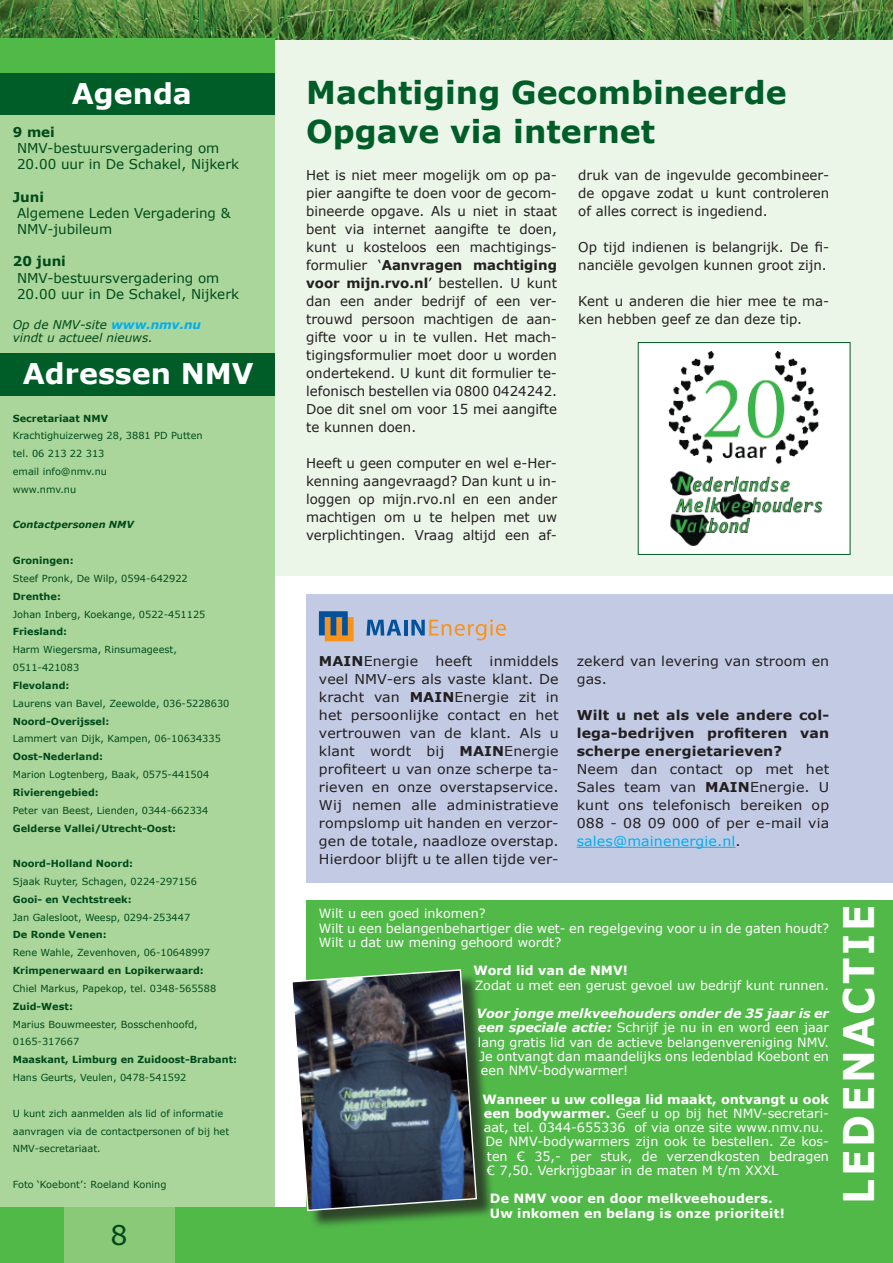
<style>
.page{position:relative;width:893px;height:1263px;background:#fff}
.page>*{position:absolute;margin:0;border:0;box-sizing:border-box;transform-origin:0 0}
.t1{font:700 42px "Verdana";letter-spacing:.075em;color:#fff;scale:.92 1}
.t2{font:700 31.5px/39px "Verdana";color:#005d28}
.t3{font:700 28.5px "Verdana";color:#fff}
.t4{font:27px "Verdana";color:#004a1a}
.t5{font:13.5px/18px "Verdana";color:#231f20;text-align:justify}
.t6{font:13.5px/18px "Verdana";color:#231f20;text-align:justify;scale:1.05 1}
.t7{font:13.5px/16.2px "Verdana";color:#004a1a}
.t8{font:700 13.5px/18px "Verdana";letter-spacing:.01em;color:#231f20;text-align:justify;scale:1.05 1}
.t9{font:700 13.5px "Verdana";color:#004a1a}
.t10{font:12.75px/14.2px "Verdana";color:#fff}
.t11{font:700 12.75px/14.2px "Verdana";letter-spacing:.01em;color:#fff}
.t12{font:italic 12px/13.5px "Verdana";color:#004a1a}
.t13{font:9.75px/17.9px "Verdana";color:#004a1a}
.t14{font:700 9.75px "Verdana";color:#004a1a}
.t15{font:italic 700 9.75px "Verdana";color:#004a1a}
.s1{font-weight:700;color:#00aeef}
.s2{font-weight:700}
.s3{color:#00aeef}
.s4{font-weight:700;font-style:italic}
</style>
<div class="page">
<div style="left:268px;top:34px;width:625px;height:541px;background:#ebf5e8"></div>
<div style="left:0;top:68px;width:274px;height:1147px;background:#abd69b"></div>
<div style="left:0;top:73px;width:274px;height:42px;background:#005d28"></div>
<div style="left:0;top:353px;width:274px;height:43px;background:#005d28"></div>
<img style="left:0;top:0;width:893px;height:39px">
<div style="left:0;top:38px;width:274px;height:34px;background:#51b948"></div>
<div style="left:0;top:1207px;width:893px;height:56px;background:#51b948"></div>
<div style="left:64px;top:1207px;width:110px;height:56px;background:#8ac978"></div>
<div style="left:306px;top:594px;width:587px;height:288px;background:#c3cbe4"></div>
<svg style="left:367px;top:620px;width:34px;height:15px"></svg>
<hr style="left:404px;top:620px;width:4px;height:15px;background:#01519b">
<svg style="left:411px;top:619px;width:95px;height:21px"></svg>
<svg style="left:319px;top:611px;width:35px;height:30px"></svg>
<hr style="left:577px;top:847px;width:159px;height:1px;background:#00aeef">
<div style="left:306px;top:900px;width:587px;height:319px;background:#51b948"></div>
<div style="left:294px;top:972px;width:201px;height:257px;background:#231f20;opacity:.75"></div>
<img style="left:292px;top:969px;width:186px;height:243px">
<div style="left:638px;top:343px;width:212px;height:211px;background:#fff"></div>
<img style="left:668px;top:351px;width:155px;height:194px">
<div style="left:638px;top:342px;width:212px;height:213px;border:1px solid #005d28"></div>
<h3 class="t3" style="left:72px;top:76px;width:122px">Agenda</h3>
<p class="t9" style="left:13px;top:123px;width:44px">9 mei</p>
<p class="t7" style="left:17px;top:140px;width:224px">NMV-bestuursvergadering om<br>20.00 uur in De Schakel, Nijkerk</p>
<p class="t9" style="left:13px;top:188px;width:33px">Juni</p>
<p class="t7" style="left:17px;top:204px;width:215px">Algemene Leden Vergadering &amp;<br>NMV-jubileum</p>
<p class="t9" style="left:13px;top:253px;width:55px">20 juni</p>
<p class="t7" style="left:17px;top:269px;width:224px">NMV-bestuursvergadering om<br>20.00 uur in De Schakel, Nijkerk</p>
<p class="t12" style="left:13px;top:317px;width:190px">Op de NMV-site <span class="s1">www.nmv.nu </span>vindt u actueel nieuws.</p>
<h3 class="t3" style="left:23px;top:356px;width:232px">Adressen NMV</h3>
<p class="t14" style="left:13px;top:412px;width:97px">Secretariaat NMV</p>
<p class="t13" style="left:13px;top:426px;width:191px">Krachtighuizerweg 28, 3881 PD Putten tel. 06 213 22 313<br>email info@nmv.nu<br>www.nmv.nu</p>
<p class="t15" style="left:13px;top:519px;width:123px">Contactpersonen NMV</p>
<p class="t14" style="left:13px;top:554px;width:62px">Groningen:</p>
<p class="t13" style="left:13px;top:569px;width:176px">Steef Pronk, De Wilp, 0594-642922</p>
<p class="t14" style="left:13px;top:590px;width:50px">Drenthe:</p>
<p class="t13" style="left:13px;top:605px;width:194px">Johan Inberg, Koekange, 0522-451125</p>
<p class="t14" style="left:13px;top:626px;width:56px">Friesland:</p>
<p class="t13" style="left:13px;top:640px;width:166px">Harm Wiegersma, Rinsumageest,<br>0511-421083</p>
<p class="t14" style="left:13px;top:679px;width:58px">Flevoland:</p>
<p class="t13" style="left:13px;top:694px;width:218px">Laurens van Bavel, Zeewolde, 036-5228630</p>
<p class="t14" style="left:13px;top:715px;width:98px">Noord-Overijssel:</p>
<p class="t13" style="left:13px;top:729px;width:210px">Lammert van Dijk, Kampen, 06-10634335</p>
<p class="t14" style="left:13px;top:750px;width:92px">Oost-Nederland:</p>
<p class="t13" style="left:13px;top:765px;width:198px">Marion Logtenberg, Baak, 0575-441504</p>
<p class="t14" style="left:13px;top:786px;width:88px">Rivierengebied:</p>
<p class="t13" style="left:13px;top:801px;width:197px">Peter van Beest, Lienden, 0344-662334</p>
<p class="t14" style="left:13px;top:822px;width:165px">Gelderse Vallei/Utrecht-Oost:</p>
<p class="t14" style="left:13px;top:857px;width:122px">Noord-Holland Noord:</p>
<p class="t13" style="left:13px;top:872px;width:186px">Sjaak Ruyter, Schagen, 0224-297156</p>
<p class="t14" style="left:13px;top:893px;width:120px">Gooi- en Vechtstreek:</p>
<p class="t13" style="left:13px;top:908px;width:179px">Jan Galesloot, Weesp, 0294-253447</p>
<p class="t14" style="left:13px;top:929px;width:95px">De Ronde Venen:</p>
<p class="t13" style="left:13px;top:943px;width:199px">Rene Wahle, Zevenhoven, 06-10648997</p>
<p class="t14" style="left:13px;top:964px;width:192px">Krimpenerwaard en Lopikerwaard:</p>
<p class="t13" style="left:13px;top:979px;width:205px">Chiel Markus, Papekop, tel. 0348-565588</p>
<p class="t14" style="left:13px;top:1000px;width:62px">Zuid-West:</p>
<p class="t13" style="left:13px;top:1015px;width:186px">Marius Bouwmeester, Bosschenhoofd,<br>0165-317667</p>
<p class="t14" style="left:13px;top:1053px;width:226px">Maaskant, Limburg en Zuidoost-Brabant:</p>
<p class="t13" style="left:13px;top:1068px;width:175px">Hans Geurts, Veulen, 0478-541592</p>
<p class="t13" style="left:13px;top:1104px;width:218px">U kunt zich aanmelden als lid of informatie aanvragen via de contactpersonen of bij het<br>NMV-secretariaat.</p>
<p class="t13" style="left:13px;top:1175px;width:155px">Foto ‘Koebont’: Roeland Koning</p>
<h3 class="t4" style="left:102px;top:1218px;width:36px">1 28</h3>
<h2 class="t2" style="left:306px;top:72px;width:482px">Machtiging Gecombineerde<br>Opgave via internet</h2>
<p class="t5" style="left:306px;top:166px;width:252px">Het is niet meer mogelijk om op pa&shy;pier aangifte te doen voor de gecom&shy;bineerde opgave. Als u niet in staat bent via internet aangifte te doen, kunt u kosteloos een machtigings&shy;formulier ‘<span class="s2">Aanvragen machtiging voor mijn.rvo.nl</span>’ bestellen. U kunt dan een ander bedrijf of een ver&shy;trouwd persoon machtigen de aan&shy;gifte voor u in te vullen. Het mach&shy;tigingsformulier moet door u worden ondertekend. U kunt dit formulier te&shy;lefonisch bestellen via 0800 0424242.<br>Doe dit snel om voor 15 mei aangifte te kunnen doen.</p>
<p class="t5" style="left:306px;top:454px;width:252px">Heeft u geen computer en wel e-Her&shy;kenning aangevraagd? Dan kunt u in&shy;loggen op mijn.rvo.nl en een ander machtigen om u te helpen met uw verplichtingen. Vraag altijd een af-</p>
<p class="t5" style="left:578px;top:166px;width:252px">druk van de ingevulde gecombineer&shy;de opgave zodat u kunt controleren of alles correct is ingediend.</p>
<p class="t5" style="left:578px;top:238px;width:252px">Op tijd indienen is belangrijk. De fi&shy;nanciële gevolgen kunnen groot zijn.</p>
<p class="t5" style="left:578px;top:292px;width:252px">Kent u anderen die hier mee te ma&shy;ken hebben geef ze dan deze tip.</p>
<p class="t6" style="left:319px;top:652px;width:96px"><span class="s2">MAIN</span>Energie</p>
<p class="t6" style="left:435px;top:652px;width:37px">heeft</p>
<p class="t6" style="left:319px;top:652px;width:230px;text-indent:171px">inmiddels veel NMV-ers als vaste klant. De kracht van <span class="s2">MAIN</span>Energie zit in het persoonlijke contact en het vertrouwen van de klant. Als u klant wordt bij <span class="s2">MAIN</span>Energie profiteert u van onze scherpe ta&shy;rieven en onze overstapservice.<br>Wij nemen alle administratieve rompslomp uit handen en verzor&shy;gen de totale, naadloze overstap.<br>Hierdoor blijft u te allen tijde ver-</p>
<p class="t6" style="left:577px;top:652px;width:242px">zekerd van levering van stroom en gas.</p>
<p class="t8" style="left:577px;top:706px;width:242px">Wilt u net als vele andere col&shy;lega-bedrijven profiteren van scherpe energietarieven?</p>
<p class="t6" style="left:577px;top:760px;width:242px">Neem dan contact op met het Sales team van <span class="s2">MAIN</span>Energie. U kunt ons telefonisch bereiken op 088 - 08 09 000 of per e-mail via <span class="s3">sales@mainenergie.nl</span>.</p>
<p class="t10" style="left:319px;top:906px;width:512px">Wilt u een goed inkomen?<br>Wilt u een belangenbehartiger die wet- en regelgeving voor u in de gaten houdt?<br>Wilt u dat uw mening gehoord wordt?</p>
<p class="t11" style="left:473px;top:963px;width:156px">Word lid van de NMV!</p>
<p class="t10" style="left:475px;top:977px;width:356px">Zodat u met een gerust gevoel uw bedrijf kunt runnen.</p>
<p class="t10" style="left:476px;top:1006px;width:354px;text-align:justify"><span class="s4">Voor jonge melkveehouders onder de 35 jaar is er een speciale actie:</span> Schrijf je nu in en word een jaar lang gratis lid van de actieve belangenvereniging NMV.<br>Je ontvangt dan maandelijks ons ledenblad Koebont en een NMV-bodywarmer!</p>
<p class="t10" style="left:482px;top:1091px;width:348px"><span class="s2">Wanneer u uw collega lid maakt, ontvangt u ook een bodywarmer.</span> Geef u op bij het NMV-secretari&shy;aat, tel. 0344-655336 of via onze site www.nmv.nu.<br>De NMV-bodywarmers zijn ook te bestellen. Ze kos&shy;ten € 35,- per stuk, de verzendkosten bedragen € 7,50. Verkrijgbaar in de maten M t/m XXXL</p>
<p class="t11" style="left:490px;top:1191px;width:296px">De NMV voor en door melkveehouders.<br>Uw inkomen en belang is onze prioriteit!</p>
<h1 class="t1" style="left:832px;top:1204px;width:327px;rotate:-90deg">LEDENACTIE</h1>
</div>
